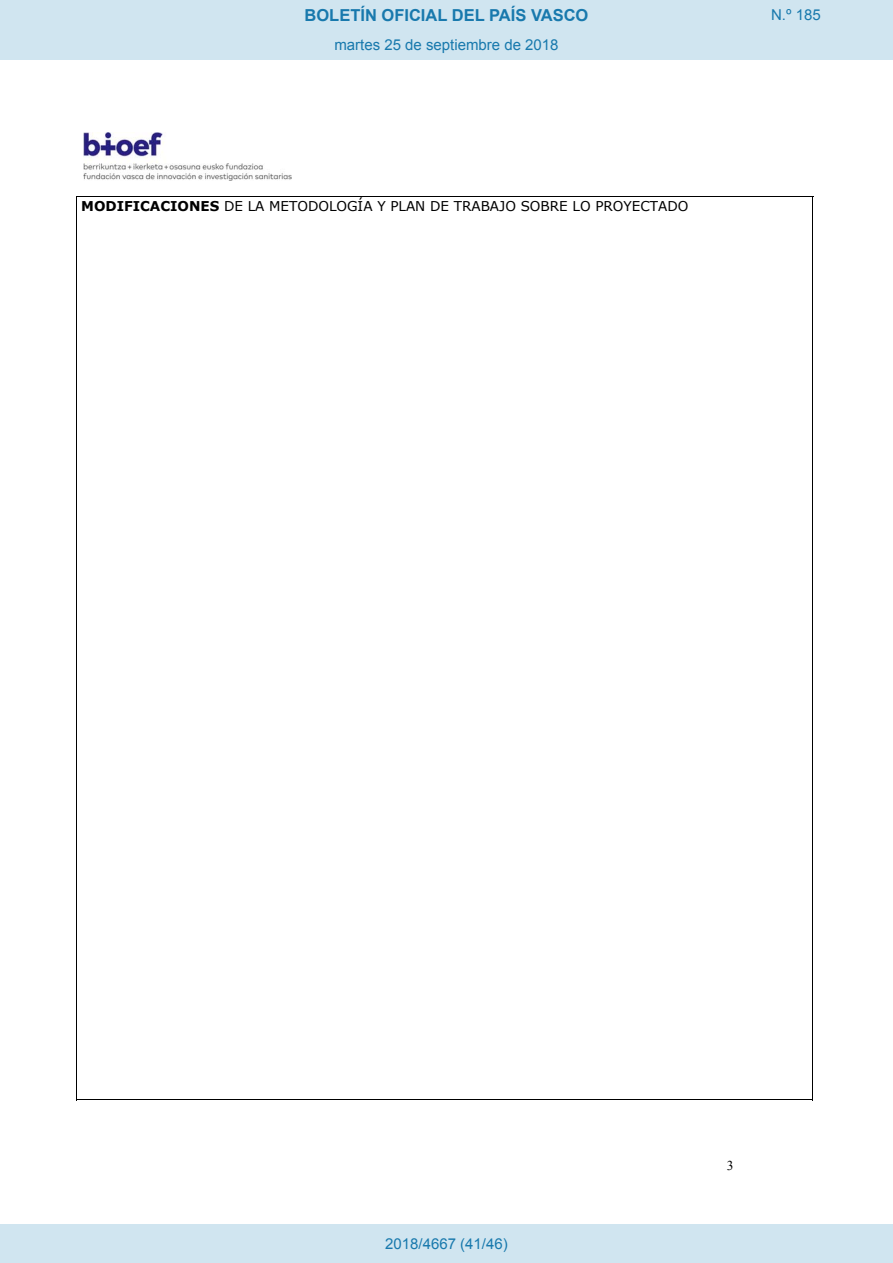
<style>
.page{position:relative;width:893px;height:1263px;background:#fff}
.page>*{position:absolute;margin:0;border:0;box-sizing:border-box;transform-origin:0 0}
.t1{font:700 16.5px "Arial";color:#1879ad}
.Paginacion_Centro{font:15px "Arial";color:#1879ad}
.t2{font:13.5px "Verdana";color:#000}
.t3{font:13.5px "Times New Roman";color:#000}
.s1{font-weight:700}
</style>
<div class="page">
<img style="left:83px;top:132px;width:209px;height:49px">
<hr style="left:76px;top:196px;width:737px;height:1px;background:#000">
<hr style="left:76px;top:197px;width:1px;height:903px;background:#000">
<hr style="left:76px;top:1099px;width:737px;height:1px;background:#000">
<hr style="left:813px;top:197px;width:1px;height:903px;background:#000">
<div style="left:0;top:0;width:893px;height:60px;background:#d0e5f0"></div>
<div style="left:0;top:1225px;width:893px;height:38px;background:#d0e5f0"></div>
<p class="t1" style="left:305px;top:4px;width:285px">BOLETÍN OFICIAL DEL PAÍS VASCO</p>
<p class="Paginacion_Centro" style="left:771px;top:5px;width:51px">N.º 185</p>
<p class="Paginacion_Centro" style="left:334px;top:35px;width:226px">martes 25 de septiembre de 2018</p>
<p class="t2" style="left:81px;top:196px;width:609px"><span class="s1">MODIFICACIONES</span> DE LA METODOLOGÍA Y PLAN DE TRABAJO SOBRE LO PROYECTADO</p>
<p class="Paginacion_Centro" style="left:385px;top:1234px;width:124px">2018/4667 (41/46)</p>
<p class="t3" style="left:727px;top:1156px;width:8px">3</p>
</div>
